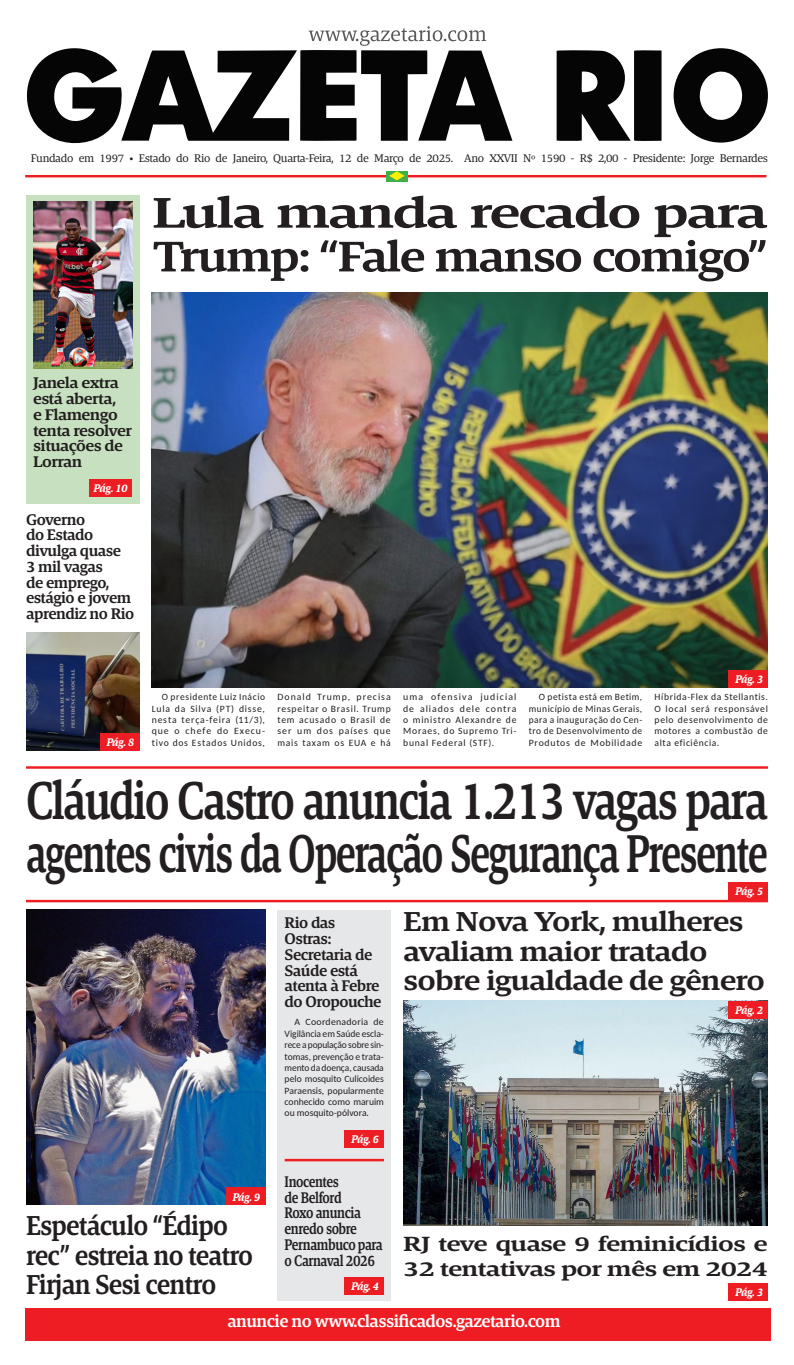
<style>
.page{position:relative;width:794px;height:1365px;background:#fff}
.page>*{position:absolute;margin:0;border:0;box-sizing:border-box;transform-origin:0 0}
.Tit_-_Manchete_6_col_2_linhas{font:600 54.34px/52.5px "Askan";letter-spacing:-.04em;color:#231f20;scale:.8 1}
.Tit_-_Manchete_6_col_2_linhas-2{font:600 43.75px/43.8px "Askan";letter-spacing:-.04em;color:#231f20;scale:1.38 1}
.Tit_-_4_col_-_2_linhas{font:600 28px/29.8px "Askan";letter-spacing:-.03em;color:#231f20;scale:1.15 1}
.Tit_-_4_col_-_2_linhas-2{font:600 28px/29.8px "Askan";letter-spacing:-.03em;color:#231f20;scale:.93 1}
.Tit_-_1_col_-_1_linha{font:600 21px/25.2px "Askan";letter-spacing:-.03em;color:#231f20;scale:1.31 1}
.Tit_-_2_col_-_2_linhas{font:600 17.5px "Askan";letter-spacing:-.03em;color:#fff}
.Tit_-_1_col_-_1_linha-2{font:600 15.75px/15.8px "Askan";letter-spacing:-.03em;color:#231f20}
.Tit_-_1_col_-_1_linha-3{font:600 15.75px/15.8px "Askan";letter-spacing:-.03em;color:#231f20;scale:.82 1}
.Tit_-_1_col_-_1_linha-4{font:600 15.75px/15.8px "Askan";letter-spacing:-.03em;color:#231f20;scale:1.08 1}
.t1{font:11.38px "Askan";letter-spacing:-.03em;color:#231f20}
.t2{font:italic 700 11.38px "Askan";letter-spacing:-.03em;color:#fff;scale:.92 1}
.TEXTO_NORMAL_-_X{font:9.62px/11.4px "Carlito";letter-spacing:.07em;color:#231f20;text-align:justify}
</style>
<div class="page">
<div style="left:25px;top:1307px;width:745px;height:33px;background:#ee1d23"></div>
<hr style="left:25px;top:175px;width:363px;height:2px;background:#ee1d23">
<hr style="left:407px;top:175px;width:359px;height:2px;background:#ee1d23">
<div style="left:386px;top:171px;width:21px;height:10px;background:#40ae49"></div>
<svg style="left:389px;top:171px;width:15px;height:9px"></svg>
<svg style="left:26px;top:48px;width:742px;height:96px;fill:#040504"></svg>
<svg style="left:309px;top:26px;width:177px;height:20px"></svg>
<hr style="left:26px;top:899px;width:742px;height:3px;background:#ee1d23">
<hr style="left:26px;top:766px;width:742px;height:2px;background:#ee1d23">
<img style="left:152px;top:292px;width:615px;height:395px">
<div style="left:729px;top:670px;width:39px;height:17px;background:#ee1d23"></div>
<div style="left:729px;top:882px;width:39px;height:17px;background:#ee1d23"></div>
<div style="left:26px;top:195px;width:113px;height:309px;background:#c7e0bf"></div>
<div style="left:89px;top:479px;width:43px;height:17px;background:#ee1d23"></div>
<img style="left:403px;top:1000px;width:365px;height:225px">
<img style="left:26px;top:909px;width:239px;height:295px">
<div style="left:729px;top:1000px;width:39px;height:18px;background:#ee1d23"></div>
<div style="left:226px;top:1187px;width:39px;height:17px;background:#ee1d23"></div>
<div style="left:278px;top:909px;width:113px;height:390px;background:#e6e7e9"></div>
<div style="left:345px;top:1130px;width:39px;height:17px;background:#ee1d23"></div>
<div style="left:345px;top:1276px;width:39px;height:17px;background:#ee1d23"></div>
<div style="left:729px;top:1282px;width:39px;height:17px;background:#ee1d23"></div>
<hr style="left:285px;top:1158px;width:99px;height:3px;background:#ee1d23">
<img style="left:33px;top:201px;width:99px;height:167px">
<img style="left:26px;top:632px;width:113px;height:118px">
<div style="left:100px;top:732px;width:39px;height:18px;background:#ee1d23"></div>
<p class="t1" style="left:31px;top:151px;width:738px">Fundado em 1997 • Estado do Rio de Janeiro, Quarta-Feira, 12 de Março de 2025. Ano XXVII Nº 1590 - R$ 2,00 - Presidente: Jorge Bernardes</p>
<p class="Tit_-_Manchete_6_col_2_linhas-2" style="left:152px;top:191px;width:448px">Lula manda recado para<br>Trump: “Fale manso comigo”</p>
<p class="Tit_-_1_col_-_1_linha-4" style="left:33px;top:375px;width:93px">Janela extra está aberta,<br>e Flamengo tenta resolver situações de<br>Lorran</p>
<p class="t2" style="left:94px;top:480px;width:38px">Pág. 10</p>
<p class="Tit_-_1_col_-_1_linha-2" style="left:26px;top:511px;width:110px">Governo<br>do Estado divulga quase<br>3 mil vagas<br>de emprego, estágio e jovem aprendiz no Rio</p>
<p class="t2" style="left:106px;top:734px;width:32px">Pág. 8</p>
<p class="t2" style="left:735px;top:672px;width:32px">Pág. 3</p>
<p class="TEXTO_NORMAL_-_X" style="left:152px;top:690px;width:115px;text-indent:10px">O presidente Luiz Inácio Lula da Silva (PT) disse, nesta terça-feira (11/3), que o chefe do Execu&shy;tivo dos Estados Unidos,</p>
<p class="TEXTO_NORMAL_-_X" style="left:277px;top:690px;width:115px">Donald Trump, precisa respeitar o Brasil. Trump tem acusado o Brasil de ser um dos países que mais taxam os EUA e há</p>
<p class="TEXTO_NORMAL_-_X" style="left:403px;top:690px;width:115px">uma ofensiva judicial de aliados dele contra o ministro Alexandre de Moraes, do Supremo Tri&shy;bunal Federal (STF).</p>
<p class="TEXTO_NORMAL_-_X" style="left:529px;top:690px;width:115px;text-indent:10px">O petista está em Betim, município de Minas Gerais, para a inauguração do Cen&shy;tro de Desenvolvimento de Produtos de Mobilidade</p>
<p class="TEXTO_NORMAL_-_X" style="left:654px;top:690px;width:115px">Híbrida-Flex da Stellantis.<br>O local será responsável pelo desenvolvimento de motores a combustão de alta eficiência.</p>
<p class="Tit_-_Manchete_6_col_2_linhas" style="left:26px;top:774px;width:929px">Cláudio Castro anuncia 1.213 vagas para agentes civis da Operação Segurança Presente</p>
<p class="t2" style="left:735px;top:884px;width:32px">Pág. 5</p>
<p class="t2" style="left:232px;top:1189px;width:32px">Pág. 9</p>
<p class="Tit_-_4_col_-_2_linhas-2" style="left:26px;top:1210px;width:246px">Espetáculo “Édipo rec” estreia no teatro<br>Firjan Sesi centro</p>
<p class="Tit_-_1_col_-_1_linha-2" style="left:285px;top:915px;width:98px">Rio das<br>Ostras:<br>Secretaria de<br>Saúde está atenta à Febre do Oropouche</p>
<p class="TEXTO_NORMAL_-_X" style="left:285px;top:1015px;width:101px;text-indent:10px">A Coordenadoria de Vigilância em Saúde escla&shy;rece a população sobre sin&shy;tomas, prevenção e trata&shy;mento da doença, causada pelo mosquito Culicoides Paraensis, popularmente conhecido como maruim ou mosquito-pólvora.</p>
<p class="t2" style="left:351px;top:1132px;width:32px">Pág. 6</p>
<p class="Tit_-_1_col_-_1_linha-3" style="left:285px;top:1173px;width:121px">Inocentes<br>de Belford<br>Roxo anuncia enredo sobre<br>Pernambuco para o Carnaval 2026</p>
<p class="t2" style="left:351px;top:1278px;width:32px">Pág. 4</p>
<p class="Tit_-_4_col_-_2_linhas" style="left:403px;top:906px;width:316px">Em Nova York, mulheres avaliam maior tratado sobre igualdade de gênero</p>
<p class="t2" style="left:735px;top:1002px;width:32px">Pág. 2</p>
<p class="Tit_-_1_col_-_1_linha" style="left:403px;top:1231px;width:280px">RJ teve quase 9 feminicídios e<br>32 tentativas por mês em 2024</p>
<p class="t2" style="left:735px;top:1284px;width:32px">Pág. 3</p>
<p class="Tit_-_2_col_-_2_linhas" style="left:227px;top:1310px;width:335px">anuncie no www.classificados.gazetario.com</p>
</div>
